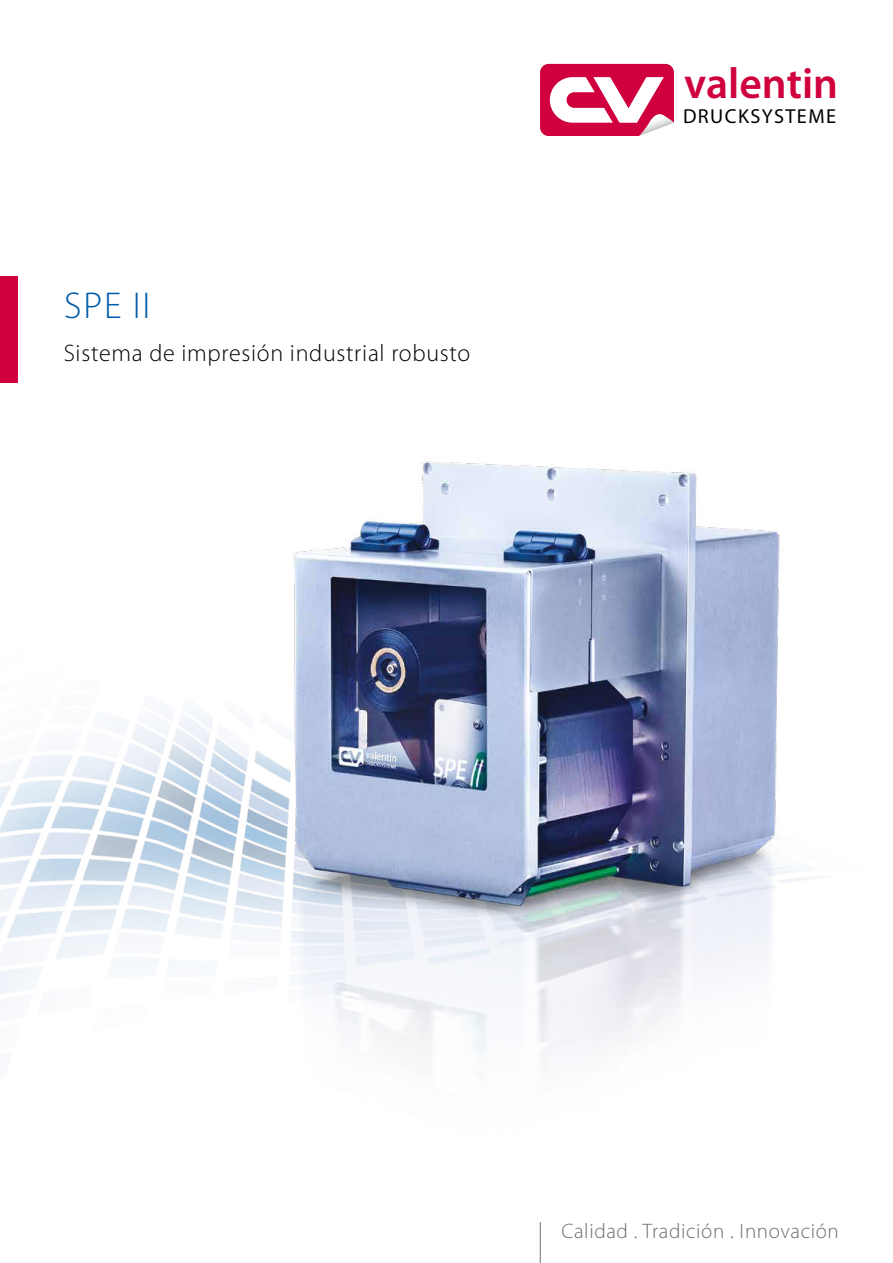
<style>
.page{position:relative;width:893px;height:1263px;background:#fff}
.page>*{position:absolute;margin:0;border:0;box-sizing:border-box;transform-origin:0 0}
.t1{font:600 43.5px "Myriad Pro";color:#cf003d}
.t2{font:300 37.5px "Myriad Pro";color:#005ba9}
.t3{font:300 24px "Myriad Pro";letter-spacing:.03em;color:#000}
.t4{font:300 21px "Myriad Pro";letter-spacing:.03em;color:#6e6e6e}
.t5{font:20.25px "Myriad Pro";letter-spacing:.07em;color:#000}
</style>
<div class="page">
<img style="left:0;top:707px;width:184px;height:287px">
<svg style="left:540px;top:64px;width:134px;height:72px"></svg>
<div style="left:0;top:276px;width:17px;height:106px;background:#cf003d"></div>
<img style="left:184px;top:461px;width:635px;height:596px">
<hr style="left:540px;top:1222px;width:1px;height:41px;background:#6e6e6e">
<h2 class="t2" style="left:64px;top:285px;width:88px">SPE II</h2>
<p class="t3" style="left:64px;top:339px;width:408px">Sistema de impresión industrial robusto</p>
<h1 class="t1" style="left:684px;top:56px;width:156px">valentin</h1>
<p class="t5" style="left:683px;top:103px;width:155px">DRUCKSYSTEME</p>
<p class="t4" style="left:562px;top:1219px;width:279px">Calidad . Tradición . Innovación</p>
</div>
